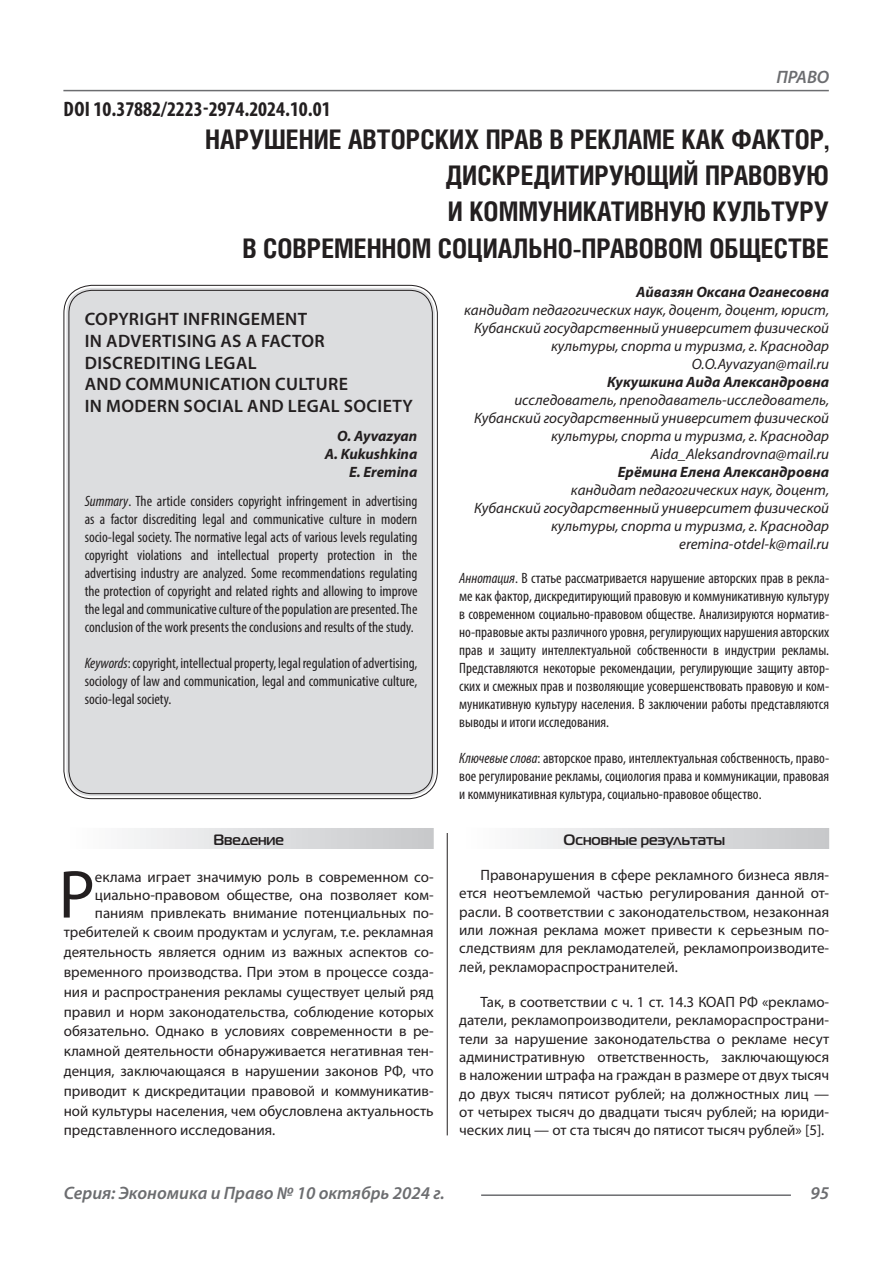
<style>
.page{position:relative;width:893px;height:1263px;background:#fff}
.page>*{position:absolute;margin:0;border:0;box-sizing:border-box;transform-origin:0 0}
.Статья_текст_первый{font:68.4px "Myriad Pro";color:#231f20}
.Статья_название{font:700 27px/36px "Helios Cond C";color:#231f20;text-align:right}
.ДОИ{font:700 condensed 21px "Myriad Pro";color:#231f20}
.Статья_название_англ{font:600 18px/21.6px "Myriad Pro";letter-spacing:.02em;color:#231f20}
.t1{font:italic 600 18px "Myriad Pro";color:#6c6d70}
.Статья_аннотация_тек{font:condensed 15px/18px "Myriad Pro";color:#231f20;text-align:justify}
.Статья_аннотация_анг{font:condensed 15px/18px "Myriad Pro";color:#231f20;text-align:justify}
.Статья_текст{font:15px/18.3px "Myriad Pro";color:#231f20;text-align:justify}
.Статья_текст_первый-2{font:15px/19.8px "Myriad Pro";color:#231f20;text-align:justify}
.Статья_автор_инфо{font:italic 15px/18px "Myriad Pro";color:#231f20;text-align:right}
.Статья_автор_инфо-2{font:italic 700 15px "Myriad Pro";color:#231f20}
.Статья_автор_англ{font:italic 700 15px "Myriad Pro";color:#231f20}
.Статья_подзаголовок{font:700 15px "Magistral C";color:#231f20}
.s1{font-style:italic}
</style>
<div class="page">
<hr style="left:447px;top:128px;width:1px;height:1007px;background:#231f20">
<hr style="left:63px;top:90px;width:766px;height:1px;background:#6c6d70">
<hr style="left:481px;top:1194px;width:310px;height:2px;background:#6c6d70">
<div style="left:443px;top:128px;width:10px;height:705px;background:#fff"></div>
<div style="left:66px;top:288px;width:369px;height:508px;background:#dcdddf;border-radius:26px"></div>
<div style="left:64px;top:828px;width:370px;height:21px;background:linear-gradient(to right,#fefeff,#c6c8ca)"></div>
<div style="left:459px;top:828px;width:370px;height:21px;background:linear-gradient(to right,#fefeff,#c6c8ca)"></div>
<p class="ДОИ" style="left:64px;top:96px;width:269px">DOI 10.37882/2223-2974.2024.10.01</p>
<p class="t1" style="left:776px;top:66px;width:54px">ПРАВО</p>
<p class="Статья_название" style="left:205px;top:121px;width:625px">НАРУШЕНИЕ АВТОРСКИХ ПРАВ В РЕКЛАМЕ КАК ФАКТОР, ДИСКРЕДИТИРУЮЩИЙ ПРАВОВУЮ<br>И КОММУНИКАТИВНУЮ КУЛЬТУРУ<br>В СОВРЕМЕННОМ СОЦИАЛЬНО-ПРАВОВОМ ОБЩЕСТВЕ</p>
<p class="Статья_автор_инфо-2" style="left:636px;top:282px;width:194px">Айвазян Оксана Оганесовна</p>
<p class="Статья_автор_инфо" style="left:464px;top:301px;width:367px">кандидат педагогических наук, доцент, доцент, юрист,<br>Кубанский государственный университет физической культуры, спорта и туризма, г. Краснодар</p>
<p class="Статья_автор_инфо" style="left:692px;top:355px;width:139px">O.O.Ayvazyan@mail.ru</p>
<p class="Статья_автор_инфо-2" style="left:607px;top:372px;width:224px">Кукушкина Аида Александровна</p>
<p class="Статья_автор_инфо" style="left:474px;top:391px;width:357px">исследователь, преподаватель-исследователь,<br>Кубанский государственный университет физической культуры, спорта и туризма, г. Краснодар</p>
<p class="Статья_автор_инфо" style="left:651px;top:445px;width:180px">Aida_Aleksandrovna@mail.ru</p>
<p class="Статья_автор_инфо-2" style="left:618px;top:462px;width:213px">Ерёмина Елена Александровна</p>
<p class="Статья_автор_инфо" style="left:474px;top:481px;width:357px">кандидат педагогических наук, доцент,<br>Кубанский государственный университет физической культуры, спорта и туризма, г. Краснодар</p>
<p class="Статья_автор_инфо" style="left:679px;top:535px;width:151px">eremina-otdel-k@mail.ru</p>
<p class="Статья_аннотация_тек" style="left:459px;top:569px;width:371px"><span class="s1">Аннотация</span>. В статье рассматривается нарушение авторских прав в рекла&shy;ме как фактор, дискредитирующий правовую и коммуникативную культуру в современном социально-правовом обществе. Анализируются норматив&shy;но-правовые акты различного уровня, регулирующих нарушения авторских прав и защиту интеллектуальной собственности в индустрии рекламы.<br>Представляются некоторые рекомендации, регулирующие защиту автор&shy;ских и смежных прав и позволяющие усовершенствовать правовую и ком&shy;муникативную культуру населения. В заключении работы представляются выводы и итоги исследования.</p>
<p class="Статья_аннотация_тек" style="left:459px;top:749px;width:371px"><span class="s1">Ключевые слова</span>: авторское право, интеллектуальная собственность, право&shy;вое регулирование рекламы, социология права и коммуникации, правовая и коммуникативная культура, социально-правовое общество.</p>
<p class="Статья_название_англ" style="left:85px;top:308px;width:330px">COPYRIGHT INFRINGEMENT<br>IN ADVERTISING AS A FACTOR<br>DISCREDITING LEGAL<br>AND COMMUNICATION CULTURE<br>IN MODERN SOCIAL AND LEGAL SOCIETY</p>
<p class="Статья_автор_англ" style="left:337px;top:426px;width:82px">O. Ayvazyan</p>
<p class="Статья_автор_англ" style="left:325px;top:444px;width:94px">A. Kukushkina</p>
<p class="Статья_автор_англ" style="left:349px;top:462px;width:70px">E. Eremina</p>
<p class="Статья_аннотация_анг" style="left:85px;top:491px;width:334px"><span class="s1">Summary</span>. The article considers copyright infringement in advertising as a factor discrediting legal and communicative culture in modern socio-legal society. The normative legal acts of various levels regulating copyright violations and intellectual property protection in the advertising industry are analyzed. Some recommendations regulating the protection of copyright and related rights and allowing to improve the legal and communicative culture of the population are presented. The conclusion of the work presents the conclusions and results of the study.</p>
<p class="Статья_аннотация_анг" style="left:85px;top:653px;width:334px"><span class="s1">Keywords</span>: copyright, intellectual property, legal regulation of advertising, sociology of law and communication, legal and communicative culture, socio-legal society.</p>
<p class="Статья_подзаголовок" style="left:213px;top:830px;width:72px">Введение</p>
<p class="Статья_текст_первый" style="left:59px;top:852px;width:38px">Р</p>
<p class="Статья_текст_первый-2" style="left:95px;top:867px;width:340px;line-height:18px">еклама играет значимую роль в современном со&shy;циально-правовом обществе, она позволяет ком&shy;паниям привлекать внимание потенциальных по-</p>
<p class="Статья_текст_первый-2" style="left:64px;top:922px;width:371px">требителей к своим продуктам и услугам, т.е. рекламная деятельность является одним из важных аспектов со&shy;временного производства. При этом в процессе созда&shy;ния и распространения рекламы существует целый ряд правил и норм законодательства, соблюдение которых обязательно. Однако в условиях современности в ре&shy;кламной деятельности обнаруживается негативная тен&shy;денция, заключающаяся в нарушении законов РФ, что приводит к дискредитации правовой и коммуникатив&shy;ной культуры населения, чем обусловлена актуальность представленного исследования.</p>
<p class="Статья_подзаголовок" style="left:563px;top:830px;width:163px">Основные результаты</p>
<p class="Статья_текст" style="left:459px;top:866px;width:371px;text-indent:21px">Правонарушения в сфере рекламного бизнеса явля&shy;ется неотъемлемой частью регулирования данной от&shy;расли. В соответствии с законодательством, незаконная или ложная реклама может привести к серьезным по&shy;следствиям для рекламодателей, рекламопроизводите&shy;лей, рекламораспространителей.</p>
<p class="Статья_текст" style="left:459px;top:993px;width:371px;text-indent:21px">Так, в соответствии с ч. 1 ст. 14.3 КОАП РФ «рекламо&shy;датели, рекламопроизводители, рекламораспространи&shy;тели за нарушение законодательства о рекламе несут административную ответственность, заключающуюся в наложении штрафа на граждан в размере от двух тысяч до двух тысяч пятисот рублей; на должностных лиц — от четырех тысяч до двадцати тысяч рублей; на юриди&shy;ческих лиц — от ста тысяч до пятисот тысяч рублей» [5].</p>
<p class="t1" style="left:64px;top:1182px;width:383px">Серия: Экономика и Право № 10 октябрь 2024 г.</p>
<p class="t1" style="left:810px;top:1182px;width:20px">95</p>
</div>
